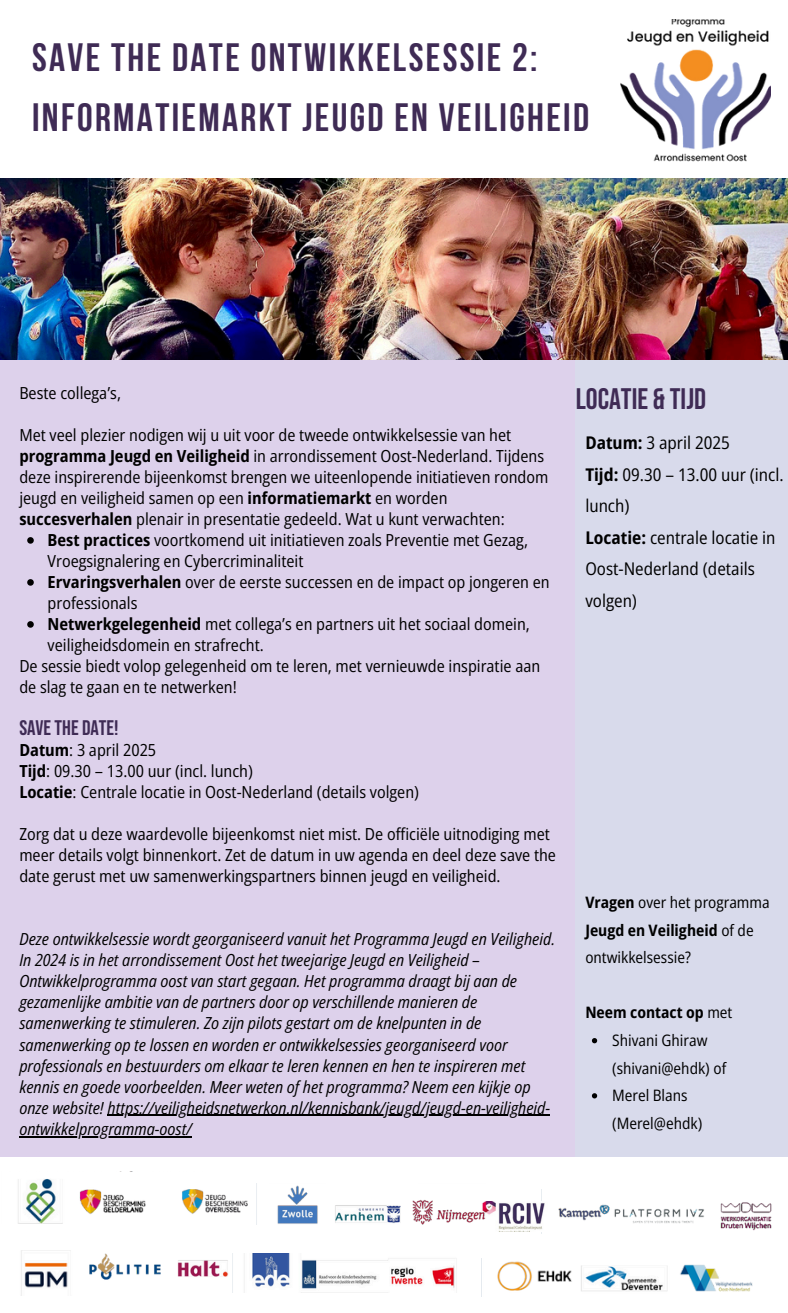
<style>
.page{position:relative;width:788px;height:1313px;background:#fff}
.page>*{position:absolute;margin:0;border:0;box-sizing:border-box;transform-origin:0 0}
.t1{font:700 39.38px/60.4px "Bebas Neue";letter-spacing:.06em;color:#3f2b55}
.t2{font:29.57px "Bebas Neue";color:#3f2b55}
.t3{font:21px "Bebas Neue";color:#3f2b55}
.t4{font:semi-condensed 17.5px/31.5px "Open Sans";color:#000}
.t5{font:semi-condensed 16.62px/21px "Open Sans";color:#000}
.t6{font:italic semi-condensed 16.62px/21px "Open Sans";color:#000}
.t7{font:semi-condensed 15.75px/27.7px "Open Sans";color:#000}
.t8{font:700 semi-condensed 15.75px "Open Sans";color:#000}
.s1{font-weight:700}
.s2{font-weight:400}
</style>
<div class="page">
<div style="left:0;top:310px;width:575px;height:846px;background:#ddd1eb"></div>
<div style="left:575px;top:178px;width:213px;height:978px;background:#d8daeb"></div>
<img style="left:481px;top:1261px;width:272px;height:35px">
<img style="left:558px;top:1202px;width:214px;height:29px">
<img style="left:498px;top:1203px;width:47px;height:28px">
<img style="left:89px;top:1253px;width:156px;height:40px">
<img style="left:18px;top:1171px;width:230px;height:52px">
<img style="left:232px;top:1253px;width:257px;height:39px">
<img style="left:256px;top:1183px;width:257px;height:41px">
<img style="left:21px;top:1250px;width:50px;height:45px">
<img style="left:0;top:178px;width:788px;height:181px">
<img style="left:620px;top:19px;width:150px;height:143px">
<svg style="left:27px;top:537px;width:7px;height:6px"></svg>
<svg style="left:27px;top:579px;width:7px;height:6px"></svg>
<svg style="left:27px;top:621px;width:7px;height:6px"></svg>
<hr style="left:108px;top:1114px;width:442px;height:2px;background:#000">
<hr style="left:19px;top:1135px;width:173px;height:2px;background:#000">
<svg style="left:592px;top:1038px;width:5px;height:5px"></svg>
<svg style="left:592px;top:1093px;width:5px;height:5px"></svg>
<h1 class="t1" style="left:32px;top:31px;width:558px">SAVE THE DATE ONTWIKKELSESSIE 2:<br>INFORMATIEMARKT JEUGD EN VEILIGHEID</h1>
<p class="t5" style="left:19px;top:382px;width:103px">Beste collega’s,</p>
<p class="t5" style="left:19px;top:424px;width:530px">Met veel plezier nodigen wij u uit voor de tweede ontwikkelsessie van het <span class="s1">programma Jeugd en Veiligheid</span> in arrondissement Oost-Nederland. Tijdens deze inspirerende bijeenkomst brengen we uiteenlopende initiatieven rondom jeugd en veiligheid samen op een <span class="s1">informatiemarkt</span> en worden <span class="s1">succesverhalen</span> plenair in presentatie gedeeld. Wat u kunt verwachten:</p>
<p class="t5" style="left:48px;top:529px;width:482px"><span class="s1">Best practices</span> voortkomend uit initiatieven zoals Preventie met Gezag,<br>Vroegsignalering en Cybercriminaliteit</p>
<h2 class="t5" style="left:48px;top:571px;width:503px"><span class="s1">Ervaringsverhalen</span> over de eerste successen en de impact op jongeren en professionals</h2>
<p class="t5" style="left:48px;top:613px;width:483px"><span class="s1">Netwerkgelegenheid</span> met collega’s en partners uit het sociaal domein, veiligheidsdomein en strafrecht.</p>
<p class="t5" style="left:19px;top:655px;width:522px">De sessie biedt volop gelegenheid om te leren, met vernieuwde inspiratie aan de slag te gaan en te netwerken!</p>
<p class="t3" style="left:19px;top:716px;width:101px">SAVE THE DATE!</p>
<p class="t5" style="left:19px;top:739px;width:138px"><span class="s1">Datum</span>: 3 april 2025</p>
<p class="t5" style="left:19px;top:760px;width:235px"><span class="s1">Tijd</span>: 09.30 – 13.00 uur (incl. lunch)</p>
<p class="t5" style="left:19px;top:781px;width:401px"><span class="s1">Locatie</span>: Centrale locatie in Oost-Nederland (details volgen)</p>
<p class="t5" style="left:19px;top:823px;width:538px">Zorg dat u deze waardevolle bijeenkomst niet mist. De officiële uitnodiging met meer details volgt binnenkort. Zet de datum in uw agenda en deel deze save the date gerust met uw samenwerkingspartners binnen jeugd en veiligheid.</p>
<p class="t6" style="left:19px;top:928px;width:537px">Deze ontwikkelsessie wordt georganiseerd vanuit het Programma Jeugd en Veiligheid.<br>In 2024 is in het arrondissement Oost het tweejarige Jeugd en Veiligheid – Ontwikkelprogramma oost van start gegaan. Het programma draagt bij aan de gezamenlijke ambitie van de partners door op verschillende manieren de samenwerking te stimuleren. Zo zijn pilots gestart om de knelpunten in de samenwerking op te lossen en worden er ontwikkelsessies georganiseerd voor professionals en bestuurders om elkaar te leren kennen en hen te inspireren met kennis en goede voorbeelden. Meer weten of het programma? Neem een kijkje op onze website! https://veiligheidsnetwerkon.nl/kennisbank/jeugd/jeugd-en-veiligheid-</p>
<p class="t6" style="left:19px;top:1117px;width:174px">ontwikkelprogramma-oost/</p>
<p class="t2" style="left:575px;top:382px;width:132px">LOCATIE &amp; TIJD</p>
<p class="t4" style="left:585px;top:427px;width:146px"><span class="s1">Datum:</span> 3 april 2025</p>
<p class="t4" style="left:585px;top:458px;width:200px"><span class="s1">Tijd:</span> 09.30 – 13.00 uur (incl. lunch)</p>
<p class="t4" style="left:585px;top:521px;width:192px"><span class="s1">Locatie:</span> centrale locatie in<br>Oost-Nederland (details volgen)</p>
<p class="t7" style="left:585px;top:888px;width:186px"><span class="s1">Vragen</span> over het programma<br><span class="s1">Jeugd en Veiligheid</span> of de ontwikkelsessie?</p>
<p class="t8" style="left:585px;top:1001px;width:148px">Neem contact op <span class="s2">met</span></p>
<p class="t7" style="left:612px;top:1026px;width:116px">Shivani Ghiraw (shivani@ehdk) of</p>
<p class="t7" style="left:612px;top:1081px;width:92px">Merel Blans (Merel@ehdk)</p>
</div>
